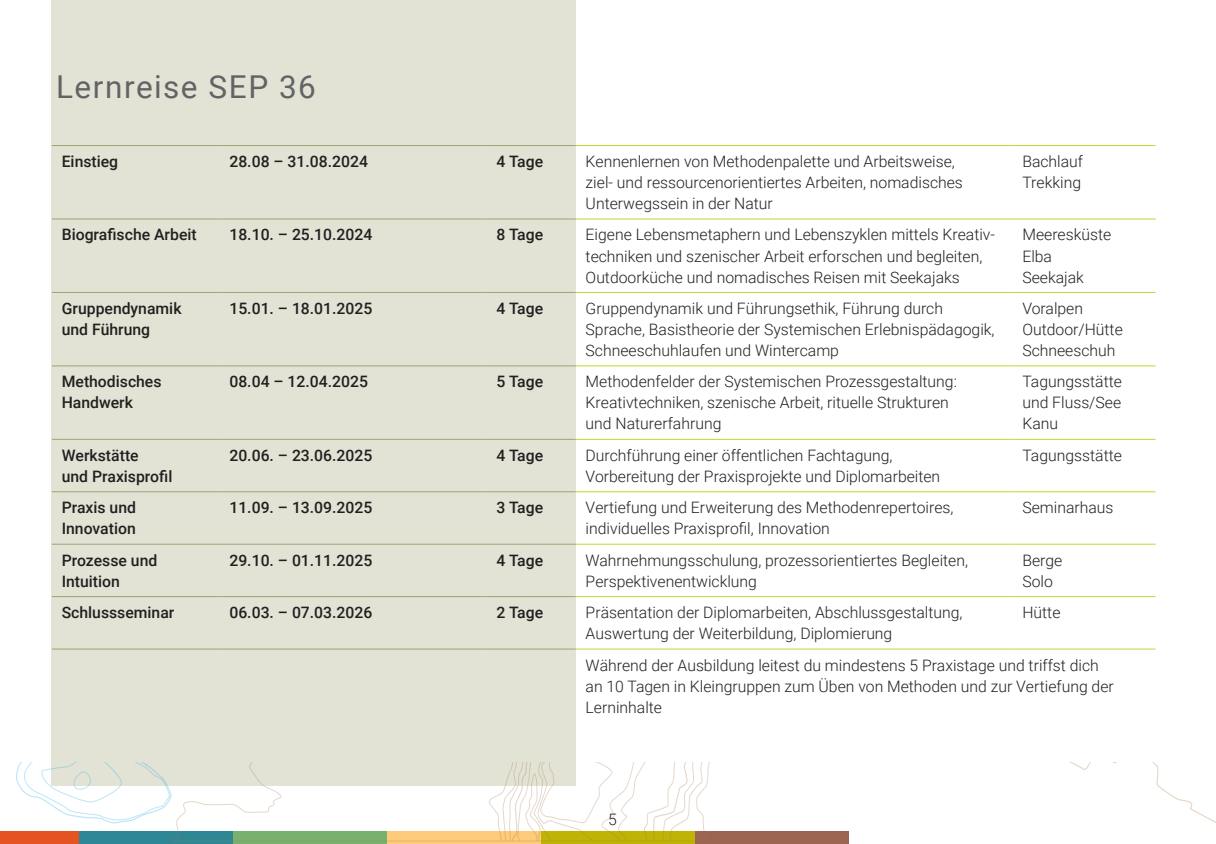
<style>
.page{position:relative;width:1216px;height:844px;background:#fff}
.page>*{position:absolute;margin:0;border:0;box-sizing:border-box;transform-origin:0 0}
._2023_Titel_1{font:31.5px "Roboto";letter-spacing:.05em;color:#636366}
._2023_Fliesstext{font:300 15.75px/21px "Roboto";color:#231f20}
._2023_Fliesstext_bol{font:500 15.75px/21px "Roboto";color:#231f20}
</style>
<div class="page">
<div style="left:0;top:831px;width:79px;height:12px;background:#e45420"></div>
<svg style="left:79px;top:841px;width:154px;height:2px"></svg>
<div style="left:233px;top:831px;width:154px;height:12px;background:#7fa769"></div>
<div style="left:387px;top:831px;width:154px;height:12px;background:#efbd72"></div>
<div style="left:541px;top:831px;width:153px;height:12px;background:#bba910"></div>
<div style="left:694px;top:831px;width:154px;height:12px;background:#9a6450"></div>
<div style="left:51px;top:0;width:525px;height:786px;background:#e2e3d5"></div>
<svg style="left:16px;top:762px;width:695px;height:79px"></svg>
<hr style="left:52px;top:145px;width:167px;height:1px;background:#9ea374">
<hr style="left:219px;top:145px;width:267px;height:1px;background:#9ea374">
<hr style="left:486px;top:145px;width:89px;height:1px;background:#9ea374">
<hr style="left:52px;top:218px;width:167px;height:1px;background:#9ea374">
<hr style="left:219px;top:218px;width:267px;height:1px;background:#9ea374">
<hr style="left:486px;top:218px;width:89px;height:1px;background:#9ea374">
<hr style="left:52px;top:292px;width:167px;height:1px;background:#9ea374">
<hr style="left:219px;top:292px;width:267px;height:1px;background:#9ea374">
<hr style="left:486px;top:292px;width:89px;height:1px;background:#9ea374">
<hr style="left:52px;top:365px;width:167px;height:1px;background:#9ea374">
<hr style="left:219px;top:365px;width:267px;height:1px;background:#9ea374">
<hr style="left:486px;top:365px;width:89px;height:1px;background:#9ea374">
<hr style="left:52px;top:439px;width:167px;height:1px;background:#9ea374">
<hr style="left:219px;top:439px;width:267px;height:1px;background:#9ea374">
<hr style="left:486px;top:439px;width:89px;height:1px;background:#9ea374">
<hr style="left:52px;top:491px;width:167px;height:1px;background:#9ea374">
<hr style="left:219px;top:491px;width:267px;height:1px;background:#9ea374">
<hr style="left:486px;top:491px;width:89px;height:1px;background:#9ea374">
<hr style="left:52px;top:543px;width:167px;height:1px;background:#9ea374">
<hr style="left:219px;top:543px;width:267px;height:1px;background:#9ea374">
<hr style="left:486px;top:543px;width:89px;height:1px;background:#9ea374">
<hr style="left:52px;top:596px;width:167px;height:1px;background:#9ea374">
<hr style="left:219px;top:596px;width:267px;height:1px;background:#9ea374">
<hr style="left:486px;top:596px;width:89px;height:1px;background:#9ea374">
<hr style="left:575px;top:145px;width:437px;height:1px;background:#c1d72f">
<hr style="left:1012px;top:145px;width:143px;height:1px;background:#c1d72f">
<hr style="left:575px;top:218px;width:437px;height:1px;background:#c1d72f">
<hr style="left:1012px;top:218px;width:143px;height:1px;background:#c1d72f">
<hr style="left:575px;top:292px;width:437px;height:1px;background:#c1d72f">
<hr style="left:1012px;top:292px;width:143px;height:1px;background:#c1d72f">
<hr style="left:575px;top:365px;width:437px;height:1px;background:#c1d72f">
<hr style="left:1012px;top:365px;width:143px;height:1px;background:#c1d72f">
<hr style="left:575px;top:439px;width:437px;height:1px;background:#c1d72f">
<hr style="left:1012px;top:439px;width:143px;height:1px;background:#c1d72f">
<hr style="left:575px;top:491px;width:437px;height:1px;background:#c1d72f">
<hr style="left:1012px;top:491px;width:143px;height:1px;background:#c1d72f">
<hr style="left:575px;top:543px;width:437px;height:1px;background:#c1d72f">
<hr style="left:1012px;top:543px;width:143px;height:1px;background:#c1d72f">
<hr style="left:575px;top:596px;width:437px;height:1px;background:#c1d72f">
<hr style="left:1012px;top:596px;width:143px;height:1px;background:#c1d72f">
<hr style="left:52px;top:648px;width:167px;height:1px;background:#9ea374">
<hr style="left:219px;top:648px;width:267px;height:1px;background:#9ea374">
<hr style="left:486px;top:648px;width:89px;height:1px;background:#9ea374">
<hr style="left:575px;top:648px;width:437px;height:1px;background:#c1d72f">
<hr style="left:1012px;top:648px;width:143px;height:1px;background:#c1d72f">
<p class="_2023_Titel_1" style="left:56px;top:65px;width:261px">Lernreise SEP 36</p>
<p class="_2023_Fliesstext_bol" style="left:62px;top:150px;width:58px">Einstieg</p>
<p class="_2023_Fliesstext_bol" style="left:229px;top:150px;width:140px">28.08 – 31.08.2024</p>
<p class="_2023_Fliesstext_bol" style="left:496px;top:150px;width:48px">4 Tage</p>
<p class="_2023_Fliesstext" style="left:585px;top:150px;width:379px">Kennenlernen von Methodenpalette und Arbeitsweise, ziel- und ressourcenorientiertes Arbeiten, nomadisches<br>Unterwegssein in der Natur</p>
<p class="_2023_Fliesstext" style="left:1022px;top:150px;width:62px">Bachlauf</p>
<p class="_2023_Fliesstext" style="left:1022px;top:171px;width:60px">Trekking</p>
<p class="_2023_Fliesstext_bol" style="left:62px;top:224px;width:136px">Biografische Arbeit</p>
<p class="_2023_Fliesstext_bol" style="left:229px;top:224px;width:144px">18.10. – 25.10.2024</p>
<p class="_2023_Fliesstext_bol" style="left:496px;top:224px;width:48px">8 Tage</p>
<p class="_2023_Fliesstext" style="left:585px;top:224px;width:411px">Eigene Lebensmetaphern und Lebenszyklen mittels Kreativ&shy;techniken und szenischer Arbeit erforschen und begleiten,<br>Outdoorküche und nomadisches Reisen mit Seekajaks</p>
<p class="_2023_Fliesstext" style="left:1022px;top:224px;width:90px">Meeresküste</p>
<p class="_2023_Fliesstext" style="left:1022px;top:245px;width:31px">Elba</p>
<p class="_2023_Fliesstext" style="left:1022px;top:266px;width:63px">Seekajak</p>
<p class="_2023_Fliesstext_bol" style="left:62px;top:297px;width:121px">Gruppendynamik</p>
<p class="_2023_Fliesstext_bol" style="left:62px;top:318px;width:90px">und Führung</p>
<p class="_2023_Fliesstext_bol" style="left:229px;top:297px;width:144px">15.01. – 18.01.2025</p>
<p class="_2023_Fliesstext_bol" style="left:496px;top:297px;width:48px">4 Tage</p>
<p class="_2023_Fliesstext" style="left:585px;top:297px;width:410px">Gruppendynamik und Führungsethik, Führung durch<br>Sprache, Basistheorie der Systemischen Erlebnispädagogik,<br>Schneeschuhlaufen und Wintercamp</p>
<p class="_2023_Fliesstext" style="left:1022px;top:297px;width:102px">Voralpen<br>Outdoor/Hütte<br>Schneeschuh</p>
<p class="_2023_Fliesstext_bol" style="left:62px;top:370px;width:101px">Methodisches<br>Handwerk</p>
<p class="_2023_Fliesstext_bol" style="left:229px;top:370px;width:140px">08.04 – 12.04.2025</p>
<p class="_2023_Fliesstext_bol" style="left:496px;top:370px;width:48px">5 Tage</p>
<p class="_2023_Fliesstext" style="left:585px;top:370px;width:373px">Methodenfelder der Systemischen Prozessgestaltung:<br>Kreativtechniken, szenische Arbeit, rituelle Strukturen und Naturerfahrung</p>
<p class="_2023_Fliesstext" style="left:1022px;top:370px;width:101px;text-align:justify">Tagungsstätte und Fluss/See Kanu</p>
<p class="_2023_Fliesstext_bol" style="left:62px;top:444px;width:78px">Werkstätte</p>
<p class="_2023_Fliesstext_bol" style="left:62px;top:465px;width:112px">und Praxisprofil</p>
<p class="_2023_Fliesstext_bol" style="left:229px;top:444px;width:144px">20.06. – 23.06.2025</p>
<p class="_2023_Fliesstext_bol" style="left:496px;top:444px;width:48px">4 Tage</p>
<p class="_2023_Fliesstext" style="left:585px;top:444px;width:308px">Durchführung einer öffentlichen Fachtagung,</p>
<p class="_2023_Fliesstext" style="left:585px;top:465px;width:356px">Vorbereitung der Praxisprojekte und Diplomarbeiten</p>
<p class="_2023_Fliesstext" style="left:1022px;top:444px;width:101px">Tagungsstätte</p>
<p class="_2023_Fliesstext_bol" style="left:62px;top:496px;width:76px">Praxis und<br>Innovation</p>
<p class="_2023_Fliesstext_bol" style="left:229px;top:496px;width:144px">11.09. – 13.09.2025</p>
<p class="_2023_Fliesstext_bol" style="left:496px;top:496px;width:48px">3 Tage</p>
<p class="_2023_Fliesstext" style="left:585px;top:496px;width:369px">Vertiefung und Erweiterung des Methodenrepertoires, individuelles Praxisprofil, Innovation</p>
<p class="_2023_Fliesstext" style="left:1022px;top:496px;width:93px">Seminarhaus</p>
<p class="_2023_Fliesstext_bol" style="left:62px;top:549px;width:97px">Prozesse und<br>Intuition</p>
<p class="_2023_Fliesstext_bol" style="left:229px;top:549px;width:144px">29.10. – 01.11.2025</p>
<p class="_2023_Fliesstext_bol" style="left:496px;top:549px;width:48px">4 Tage</p>
<p class="_2023_Fliesstext" style="left:585px;top:549px;width:384px">Wahrnehmungsschulung, prozessorientiertes Begleiten,<br>Perspektivenentwicklung</p>
<p class="_2023_Fliesstext" style="left:1022px;top:549px;width:41px">Berge</p>
<p class="_2023_Fliesstext" style="left:1022px;top:570px;width:32px">Solo</p>
<p class="_2023_Fliesstext_bol" style="left:62px;top:601px;width:114px">Schlussseminar</p>
<p class="_2023_Fliesstext_bol" style="left:229px;top:601px;width:144px">06.03. – 07.03.2026</p>
<p class="_2023_Fliesstext_bol" style="left:496px;top:601px;width:48px">2 Tage</p>
<p class="_2023_Fliesstext" style="left:585px;top:601px;width:378px">Präsentation der Diplomarbeiten, Abschlussgestaltung,</p>
<p class="_2023_Fliesstext" style="left:585px;top:622px;width:308px">Auswertung der Weiterbildung, Diplomierung</p>
<p class="_2023_Fliesstext" style="left:1022px;top:601px;width:40px">Hütte</p>
<p class="_2023_Fliesstext" style="left:585px;top:653px;width:529px">Während der Ausbildung leitest du mindestens 5 Praxistage und triffst dich an 10 Tagen in Kleingruppen zum Üben von Methoden und zur Vertiefung der<br>Lerninhalte</p>
<p class="_2023_Fliesstext" style="left:608px;top:807px;width:10px">5</p>
</div>
